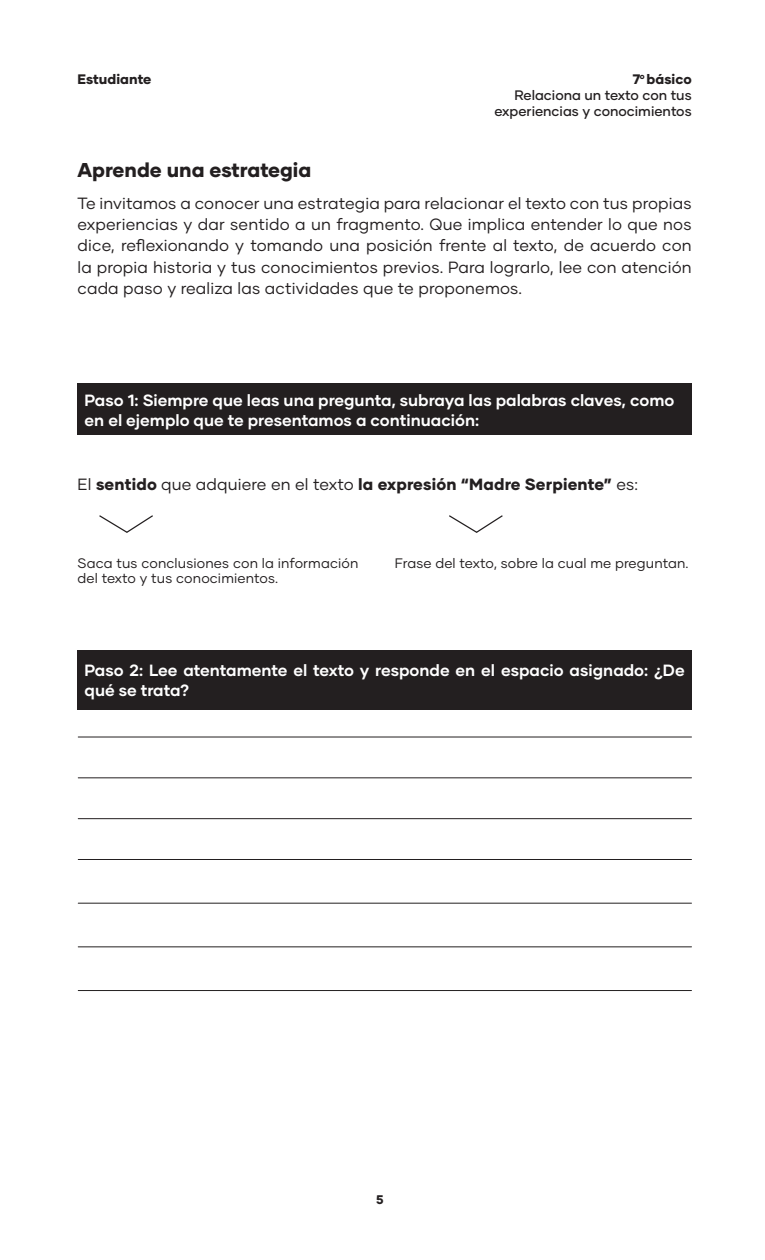
<style>
.page{position:relative;width:765px;height:1260px;background:#fff}
.page>*{position:absolute;margin:0;border:0;box-sizing:border-box;transform-origin:0 0}
.t1{font:800 20px "Gilmer";color:#231f20}
.t2{font:16.25px/21.2px "Gilmer";letter-spacing:.01em;color:#231f20;text-align:justify}
.t3{font:700 16.25px/19.5px "Gilmer";color:#fff}
.t4{font:800 16.25px "Gilmer";letter-spacing:.01em;color:#231f20}
.t5{font:13.75px/15px "Gilmer";letter-spacing:.01em;color:#231f20}
.t6{font:500 13.75px/16.2px "Gilmer";color:#231f20;text-align:right}
.t7{font:800 13.75px "Gilmer";color:#231f20}
.t8{font:800 12.5px "Gilmer";color:#231f20}
.s1{font-weight:800}
.s2{font-weight:400}
</style>
<div class="page">
<div style="left:78px;top:384px;width:614px;height:51px;background:#231f20"></div>
<div style="left:78px;top:650px;width:614px;height:59px;background:#231f20"></div>
<svg style="left:99px;top:515px;width:54px;height:18px"></svg>
<svg style="left:449px;top:515px;width:54px;height:18px"></svg>
<hr style="left:78px;top:737px;width:614px;height:1px;background:#231f20">
<hr style="left:78px;top:778px;width:614px;height:1px;background:#231f20">
<hr style="left:78px;top:818px;width:614px;height:1px;background:#231f20">
<hr style="left:78px;top:859px;width:614px;height:1px;background:#231f20">
<hr style="left:78px;top:947px;width:614px;height:1px;background:#231f20">
<hr style="left:78px;top:903px;width:614px;height:1px;background:#231f20">
<hr style="left:78px;top:990px;width:614px;height:1px;background:#231f20">
<p class="t7" style="left:78px;top:70px;width:75px">Estudiante</p>
<p class="t6" style="left:494px;top:71px;width:199px"><span class="s1">7</span><sup>o</sup> <span class="s1">básico<br></span>Relaciona un texto con tus experiencias y conocimientos</p>
<p class="t1" style="left:78px;top:157px;width:235px">Aprende una estrategia</p>
<p class="t2" style="left:78px;top:192px;width:616px">Te invitamos a conocer una estrategia para relacionar el texto con tus propias experiencias y dar sentido a un fragmento. Que implica entender lo que nos dice, reflexionando y tomando una posición frente al texto, de acuerdo con la propia historia y tus conocimientos previos. Para lograrlo, lee con atención cada paso y realiza las actividades que te proponemos.</p>
<p class="t3" style="left:85px;top:391px;width:591px">Paso 1: Siempre que leas una pregunta, subraya las palabras claves, como en el ejemplo que te presentamos a continuación:</p>
<p class="t4" style="left:78px;top:474px;width:562px"><span class="s2">El</span> sentido <span class="s2">que adquiere en el texto</span> la expresión “Madre Serpiente” <span class="s2">es:</span></p>
<p class="t5" style="left:78px;top:555px;width:282px">Saca tus conclusiones con la información del texto y tus conocimientos.</p>
<p class="t5" style="left:395px;top:555px;width:295px">Frase del texto, sobre la cual me preguntan.</p>
<p class="t3" style="left:85px;top:661px;width:602px">Paso 2: Lee atentamente el texto y responde en el espacio asignado: ¿De qué se trata?</p>
<p class="t8" style="left:376px;top:1192px;width:9px">5</p>
</div>
